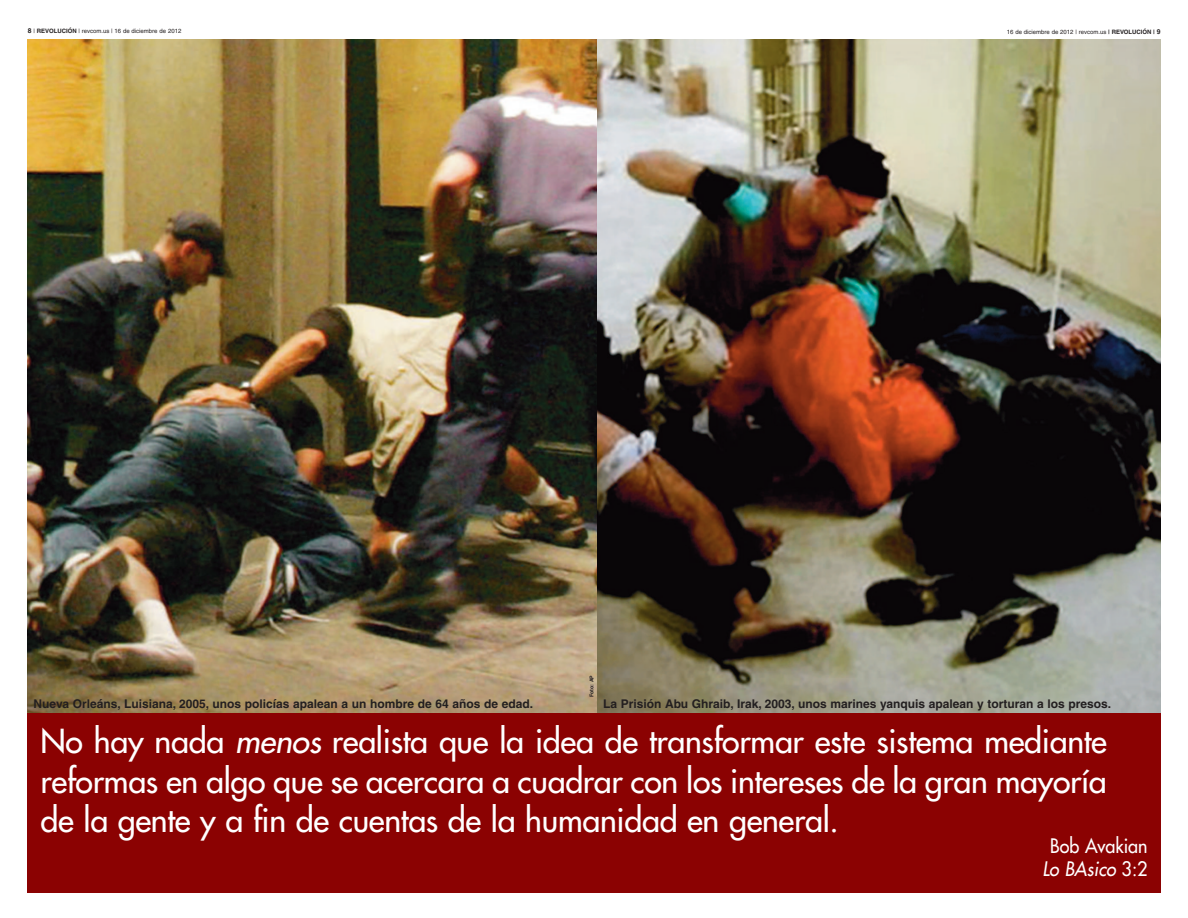
<style>
.page{position:relative;width:1188px;height:918px;background:#fff}
.page>*{position:absolute;margin:0;border:0;box-sizing:border-box;transform-origin:0 0}
.t1{font:500 32.25px/39.8px "Futura Std";letter-spacing:-.01em;color:#fff;text-align:justify}
.t2{font:500 19.5px/23.2px "Futura Std";color:#fff;text-align:center;scale:.92 1}
.t3{font:700 12px "Helvetica";color:#231f20}
.t4{font:6px "Helvetica";color:#231f20}
.t5{font:700 6px "Helvetica";color:#231f20}
.t6{font:700 5.25px "Helvetica";color:#231f20}
.s1{font-weight:700;font-size:6.75px}
.s2{font-weight:700}
.s3{font-size:6.75px}
.s4{font-style:italic}
</style>
<div class="page">
<img style="left:27px;top:39px;width:1134px;height:674px">
<div style="left:27px;top:713px;width:1134px;height:179px;background:#8b0202"></div>
<p class="t4" style="left:28px;top:27px;width:155px"><span class="s1">8</span> | <span class="s2">RevoluCión</span> | revcom.us | 16 de diciembre de 2012</p>
<p class="t4" style="left:1007px;top:28px;width:115px">16 de diciembre de 2012 | revcom.us <span class="s2">| REVOLU</span></p>
<p class="t5" style="left:1136px;top:28px;width:26px">CIóN | <span class="s3">9</span></p>
<p class="t6" style="left:588px;top:697px;width:23px;rotate:-90deg">Foto: AP</p>
<p class="t3" style="left:34px;top:697px;width:501px">Nueva Orleáns, Luisiana, 2005, unos policías apalean a un hombre de 64 años de edad.</p>
<p class="t3" style="left:603px;top:696px;width:510px">La Prisión Abu Ghraib, Irak, 2003, unos marines yanquis apalean y torturan a los presos.</p>
<p class="t1" style="left:41px;top:721px;width:1068px">No hay nada <span class="s4">menos</span> realista que la idea de transformar este sistema mediante reformas en algo que se acercara a cuadrar con los intereses de la gran mayoría de la gente y a fin de cuentas de la humanidad en general.</p>
<p class="t2" style="left:1042px;top:834px;width:116px">Bob Avakian<br><span class="s4">Lo BAsico</span> 3:2</p>
</div>
